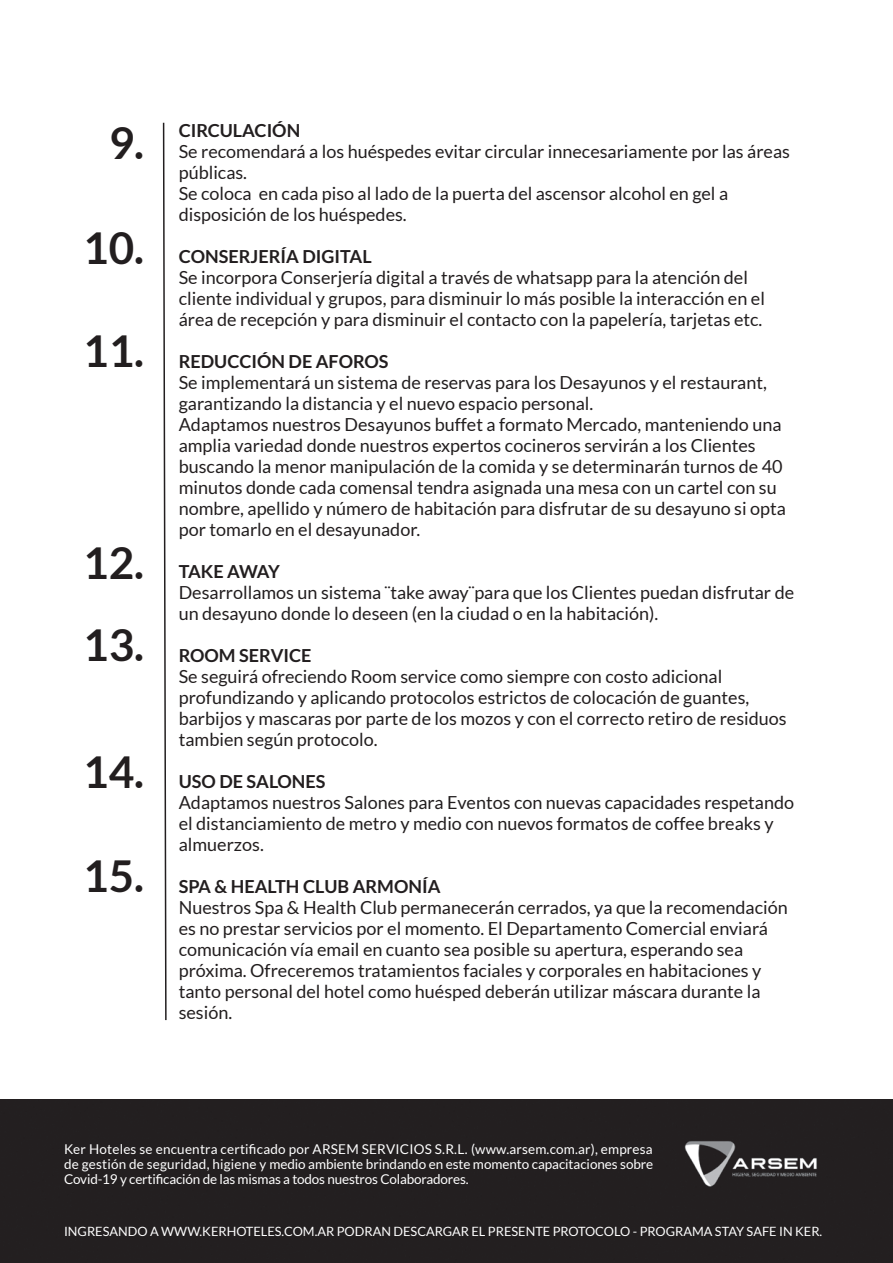
<style>
.page{position:relative;width:893px;height:1263px;background:#fff}
.page>*{position:absolute;margin:0;border:0;box-sizing:border-box;transform-origin:0 0}
.t1{font:700 43.95px/82.1px "Lato";color:#221e1f}
.t2{font:18px/21px "Lato";color:#221e1f}
.t3{font:700 18px "Lato";color:#221e1f}
.t4{font:700 18px "Lato";letter-spacing:-.055em;color:#221e1f}
.t5{font:13.5px/15px "Lato";letter-spacing:-.01em;color:#fff;text-align:justify}
.t6{font:12.75px "Lato";color:#fff}
</style>
<div class="page">
<svg style="left:162px;top:122px;width:5px;height:899px"></svg>
<div style="left:0;top:1099px;width:893px;height:164px;background:#231f20"></div>
<h1 class="t1" style="left:109px;top:101px;width:37px">9.</h1>
<h1 class="t1" style="left:83px;top:206px;width:62px">10.</h1>
<h1 class="t1" style="left:83px;top:309px;width:62px">11.</h1>
<h1 class="t1" style="left:83px;top:521px;width:62px">12.<br>13.</h1>
<h1 class="t1" style="left:83px;top:730px;width:62px">14.</h1>
<h1 class="t1" style="left:83px;top:834px;width:62px">15.</h1>
<p class="t3" style="left:179px;top:120px;width:123px">CIRCULACIÓN</p>
<p class="t2" style="left:179px;top:141px;width:613px">Se recomendará a los huéspedes evitar circular innecesariamente por las áreas públicas.<br>Se coloca en cada piso al lado de la puerta del ascensor alcohol en gel a disposición de los huéspedes.</p>
<p class="t3" style="left:179px;top:246px;width:194px">CONSERJERÍA DIGITAL</p>
<p class="t2" style="left:179px;top:267px;width:588px">Se incorpora Conserjería digital a través de whatsapp para la atención del cliente individual y grupos, para disminuir lo más posible la interacción en el área de recepción y para disminuir el contacto con la papelería, tarjetas etc.</p>
<p class="t3" style="left:179px;top:351px;width:211px">REDUCCIÓN DE AFOROS</p>
<p class="t2" style="left:179px;top:372px;width:609px">Se implementará un sistema de reservas para los Desayunos y el restaurant, garantizando la distancia y el nuevo espacio personal.<br>Adaptamos nuestros Desayunos buffet a formato Mercado, manteniendo una amplia variedad donde nuestros expertos cocineros servirán a los Clientes buscando la menor manipulación de la comida y se determinarán turnos de 40 minutos donde cada comensal tendra asignada una mesa con un cartel con su nombre, apellido y número de habitación para disfrutar de su desayuno si opta por tomarlo en el desayunador.</p>
<p class="t4" style="left:179px;top:561px;width:103px">TAKE AWAY</p>
<p class="t2" style="left:179px;top:582px;width:617px">Desarrollamos un sistema ¨take away¨para que los Clientes puedan disfrutar de un desayuno donde lo deseen (en la ciudad o en la habitación).</p>
<p class="t3" style="left:179px;top:645px;width:134px">ROOM SERVICE</p>
<p class="t2" style="left:179px;top:666px;width:609px">Se seguirá ofreciendo Room service como siempre con costo adicional profundizando y aplicando protocolos estrictos de colocación de guantes, barbijos y mascaras por parte de los mozos y con el correcto retiro de residuos tambien según protocolo.</p>
<p class="t3" style="left:179px;top:771px;width:148px">USO DE SALONES</p>
<p class="t2" style="left:179px;top:792px;width:617px">Adaptamos nuestros Salones para Eventos con nuevas capacidades respetando el distanciamiento de metro y medio con nuevos formatos de coffee breaks y almuerzos.</p>
<p class="t3" style="left:179px;top:876px;width:263px">SPA &amp; HEALTH CLUB ARMONÍA</p>
<p class="t2" style="left:179px;top:897px;width:610px">Nuestros Spa &amp; Health Club permanecerán cerrados, ya que la recomendación es no prestar servicios por el momento. El Departamento Comercial enviará comunicación vía email en cuanto sea posible su apertura, esperando sea próxima. Ofreceremos tratamientos faciales y corporales en habitaciones y tanto personal del hotel como huésped deberán utilizar máscara durante la sesión.</p>
<p class="t5" style="left:64px;top:1141px;width:591px">Ker Hoteles se encuentra certificado por ARSEM SERVICIOS S.R.L. (www.arsem.com.ar), empresa de gestión de seguridad, higiene y medio ambiente brindando en este momento capacitaciones sobre Covid-19 y certificación de las mismas a todos nuestros Colaboradores.</p>
<p class="t6" style="left:64px;top:1224px;width:760px">INGRESANDO A WWW.KERHOTELES.COM.AR PODRAN DESCARGAR EL PRESENTE PROTOCOLO - PROGRAMA STAY SAFE IN KER.</p>
</div>
